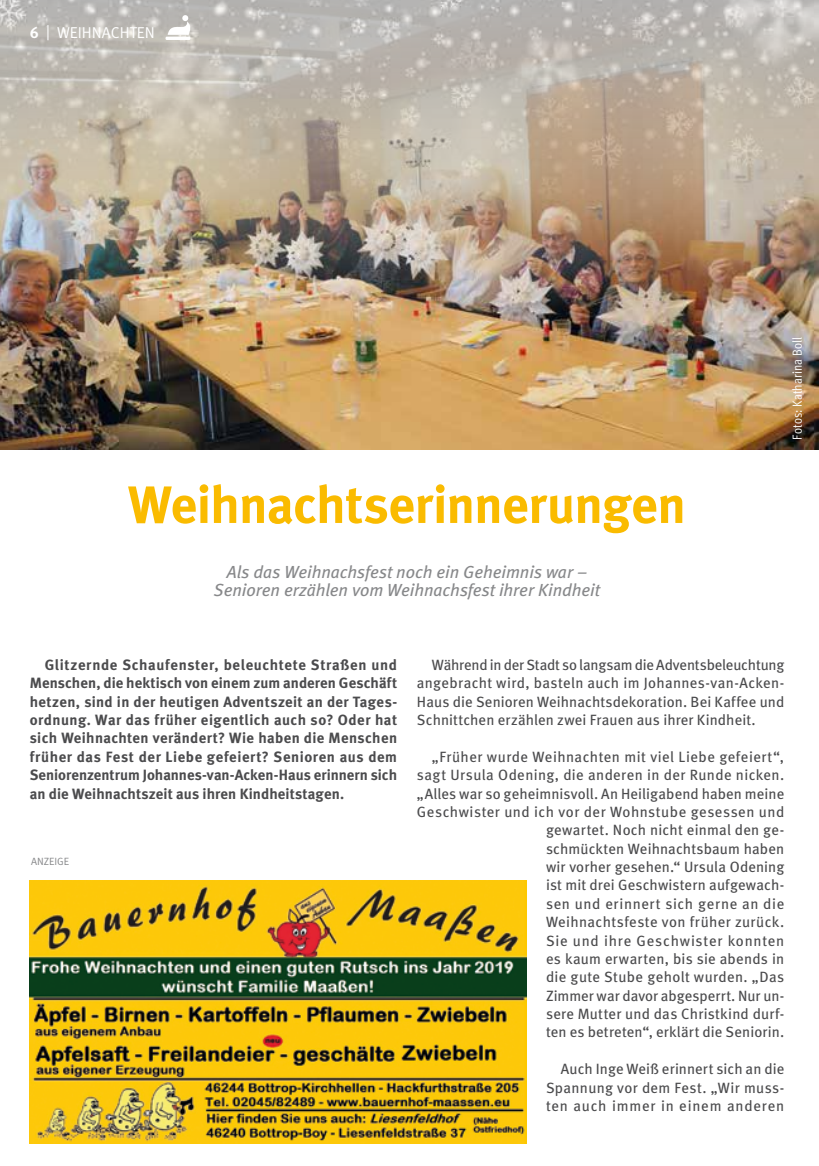
<style>
.page{position:relative;width:819px;height:1166px;background:#fff}
.page>*{position:absolute;margin:0;border:0;box-sizing:border-box;transform-origin:0 0}
.t1{font:700 52.5px "Meta";letter-spacing:-.015em;color:#fabb00}
.t2{font:italic 17.5px/18.4px "Meta";letter-spacing:-.005em;color:#87888a;text-align:center}
.t3{font:15.75px "Meta Normal";color:#fff}
.t4{font:14.88px/18.4px "Meta";letter-spacing:.02em;color:#4b4b4d;text-align:justify}
.t5{font:700 14.88px/18.4px "Meta";letter-spacing:.005em;color:#4b4b4d;text-align:justify}
.t6{font:13.12px "Meta Cond Normal";letter-spacing:.005em;color:#fff}
.t7{font:10.5px "Meta Normal";color:#87888a}
.s1{font-family:"Meta";font-weight:700}
</style>
<div class="page">
<img style="left:0;top:318px;width:819px;height:131px">
<img style="left:0;top:0;width:819px;height:318px">
<svg style="left:165px;top:15px;width:25px;height:25px"></svg>
<img style="left:30px;top:881px;width:496px;height:262px">
<p class="t3" style="left:30px;top:23px;width:127px"><span class="s1">6</span> | WEIHNACHTEN</p>
<h1 class="t1" style="left:128px;top:471px;width:559px">Weihnachtserinnerungen</h1>
<p class="t2" style="left:214px;top:562px;width:387px">Als das Weihnachsfest noch ein Geheimnis war –<br>Senioren erzählen vom Weihnachsfest ihrer Kindheit</p>
<p class="t6" style="left:789px;top:439px;width:104px;rotate:-90deg">Fotos: Katharina Boll</p>
<p class="t5" style="left:30px;top:655px;width:369px;text-indent:15px">Glitzernde Schaufenster, beleuchtete Straßen und Menschen, die hektisch von einem zum anderen Geschäft hetzen, sind in der heutigen Adventszeit an der Tages&shy;ordnung. War das früher eigentlich auch so? Oder hat sich Weihnachten verändert? Wie haben die Menschen früher das Fest der Liebe gefeiert? Senioren aus dem Seniorenzentrum Johannes-van-Acken-Haus erinnern sich an die Weihnachtszeit aus ihren Kindheitstagen.</p>
<p class="t4" style="left:417px;top:655px;width:369px;text-indent:15px">Während in der Stadt so langsam die Adventsbeleuchtung angebracht wird, basteln auch im Johannes-van-Acken-Haus die Senioren Weihnachtsdekoration. Bei Kaffee und Schnittchen erzählen zwei Frauen aus ihrer Kindheit.</p>
<p class="t4" style="left:417px;top:747px;width:369px;text-align:right">„Früher wurde Weihnachten mit viel Liebe gefeiert“, sagt Ursula Odening, die anderen in der Runde nicken. „Alles war so geheimnisvoll. An Heiligabend haben meine Geschwister und ich vor der Wohnstube gesessen und gewartet. Noch nicht einmal den ge-<br>schmückten Weihnachtsbaum haben<br>wir vorher gesehen.“ Ursula Odening<br>ist mit drei Geschwistern aufgewach-<br>sen und erinnert sich gerne an die<br>Weihnachtsfeste von früher zurück.<br>Sie und ihre Geschwister konnten<br>es kaum erwarten, bis sie abends in<br>die gute Stube geholt wurden. „Das<br>Zimmer war davor abgesperrt. Nur un-<br>sere Mutter und das Christkind durf-<br>ten es betreten“, erklärt die Seniorin.</p>
<p class="t4" style="left:546px;top:1059px;width:240px;text-indent:15px">Auch Inge Weiß erinnert sich an die Spannung vor dem Fest. „Wir muss&shy;ten auch immer in einem anderen</p>
<p class="t7" style="left:31px;top:855px;width:40px">ANZEIGE</p>
</div>
